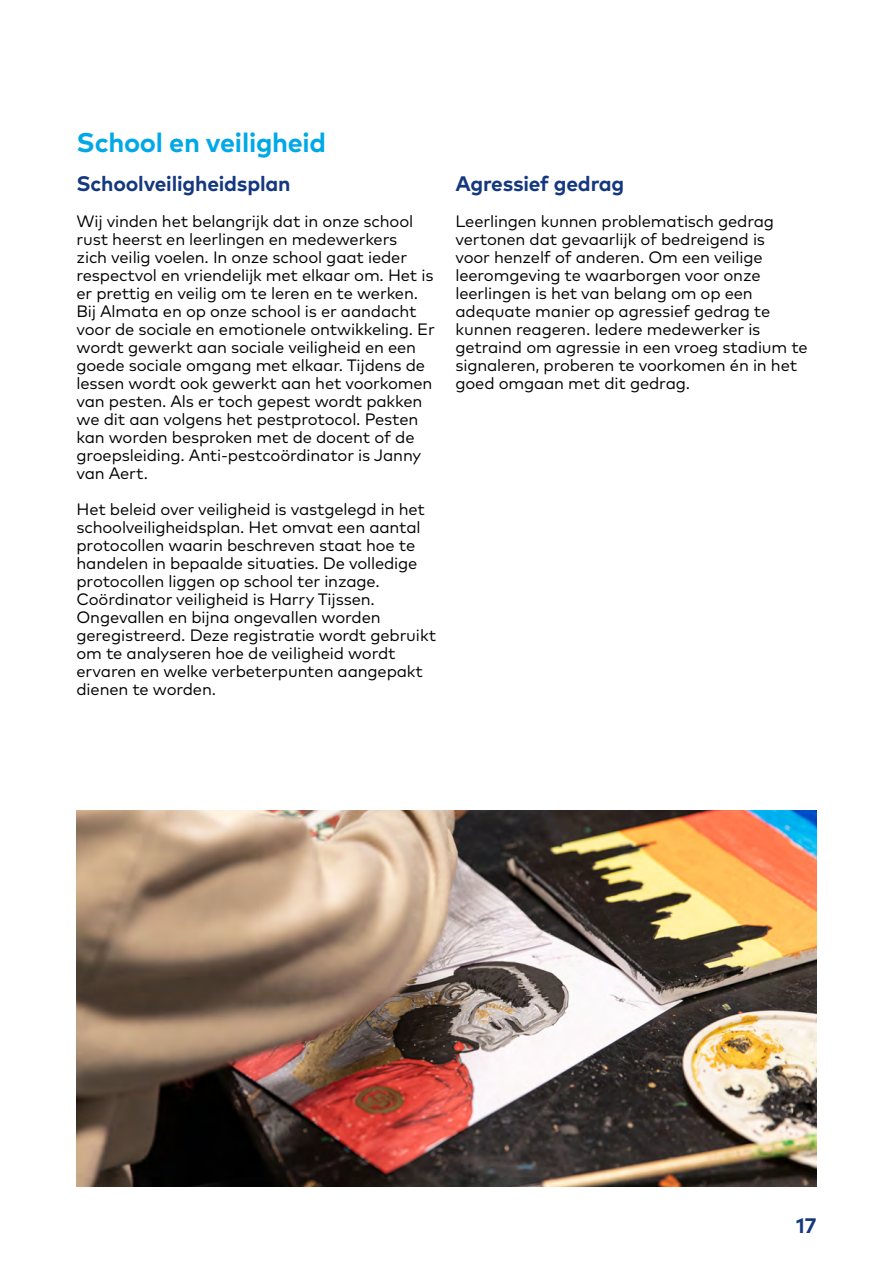
<style>
.page{position:relative;width:893px;height:1263px;background:#fff}
.page>*{position:absolute;margin:0;border:0;box-sizing:border-box;transform-origin:0 0}
.t1{font:700 27px "Mark Pro";letter-spacing:-.01em;color:#00a8e7}
.t2{font:700 21px "Mark Pro";letter-spacing:-.01em;color:#14387f}
.t3{font:16.5px/18px "Mark Pro";letter-spacing:-.01em;color:#000}
</style>
<div class="page">
<img style="left:77px;top:810px;width:739px;height:376px">
<h1 class="t1" style="left:77px;top:121px;width:251px">School en veiligheid</h1>
<p class="t2" style="left:77px;top:167px;width:215px">Schoolveiligheidsplan</p>
<p class="t3" style="left:77px;top:210px;width:360px">Wij vinden het belangrijk dat in onze school rust heerst en leerlingen en medewerkers<br>zich veilig voelen. In onze school gaat ieder respectvol en vriendelijk met elkaar om. Het is er prettig en veilig om te leren en te werken.<br>Bij Almata en op onze school is er aandacht voor de sociale en emotionele ontwikkeling. Er wordt gewerkt aan sociale veiligheid en een goede sociale omgang met elkaar. Tijdens de lessen wordt ook gewerkt aan het voorkomen van pesten. Als er toch gepest wordt pakken we dit aan volgens het pestprotocol. Pesten kan worden besproken met de docent of de groepsleiding. Anti-pestcoördinator is Janny van Aert.</p>
<p class="t3" style="left:77px;top:498px;width:361px">Het beleid over veiligheid is vastgelegd in het schoolveiligheidsplan. Het omvat een aantal protocollen waarin beschreven staat hoe te handelen in bepaalde situaties. De volledige protocollen liggen op school ter inzage.<br>Coördinator veiligheid is Harry Tijssen.<br>Ongevallen en bijna ongevallen worden geregistreerd. Deze registratie wordt gebruikt om te analyseren hoe de veiligheid wordt ervaren en welke verbeterpunten aangepakt dienen te worden.</p>
<p class="t2" style="left:455px;top:167px;width:170px">Agressief gedrag</p>
<p class="t3" style="left:455px;top:210px;width:354px">Leerlingen kunnen problematisch gedrag vertonen dat gevaarlijk of bedreigend is<br>voor henzelf of anderen. Om een veilige leeromgeving te waarborgen voor onze leerlingen is het van belang om op een adequate manier op agressief gedrag te kunnen reageren. Iedere medewerker is getraind om agressie in een vroeg stadium te signaleren, proberen te voorkomen én in het goed omgaan met dit gedrag.</p>
<p class="t2" style="left:796px;top:1209px;width:22px">17</p>
</div>
